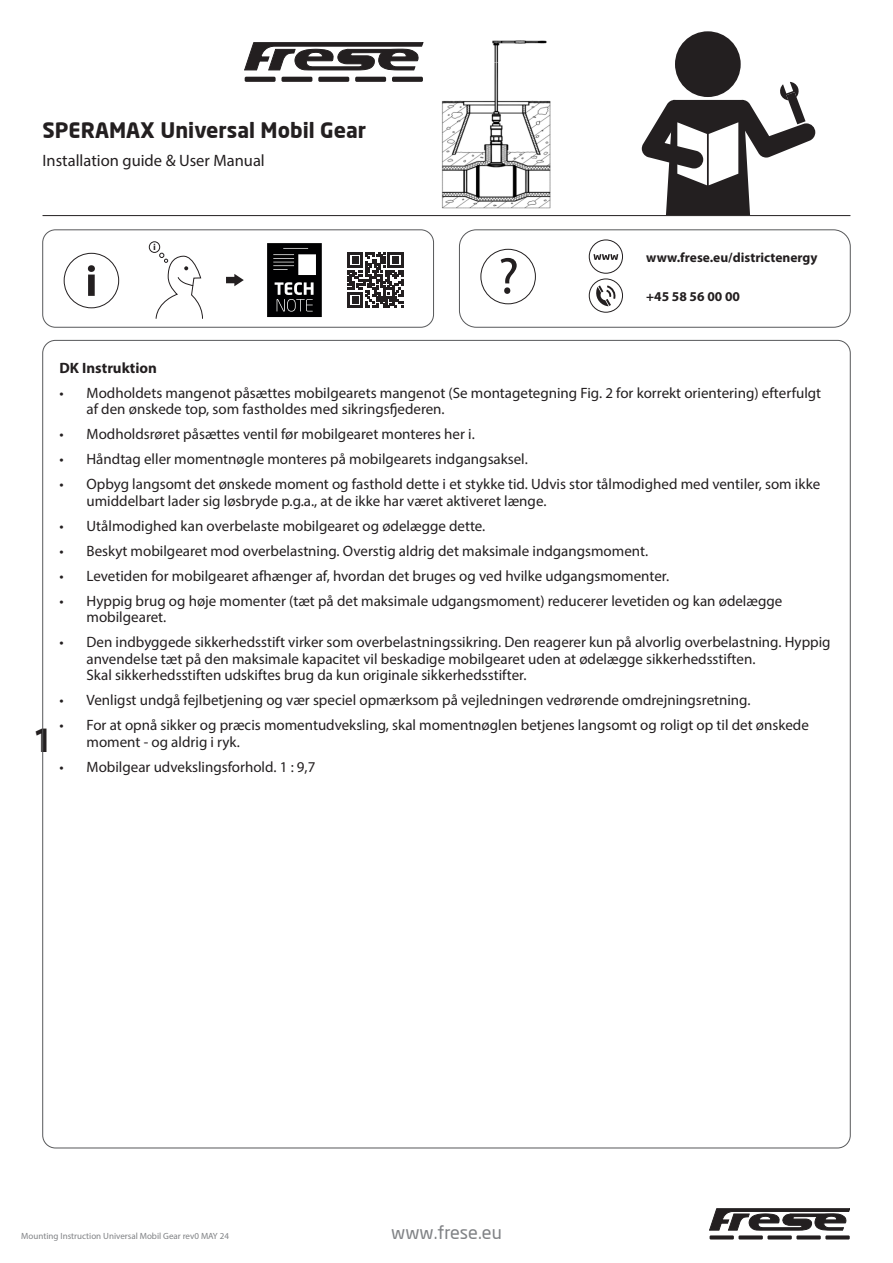
<style>
.page{position:relative;width:893px;height:1263px;background:#fff}
.page>*{position:absolute;margin:0;border:0;box-sizing:border-box;transform-origin:0 0}
.Titler_-_index_uk{font:700 36px "Myriad Pro";color:#231f20}
.t1{font:700 21px "Neo Sans";color:#231f20}
.t2{font:18px "Neo Sans";color:#808285}
.t3{font:16.5px "Myriad Pro";color:#231f20}
.t4{font:15px/16.5px "Myriad Pro";color:#231f20}
.t5{font:700 15px "Myriad Pro";color:#231f20}
.t6{font:700 13.5px "Myriad Pro";color:#231f20}
.t7{font:9px "Myriad Pro";color:#808285}
</style>
<div class="page">
<hr style="left:43px;top:215px;width:807px;height:1px;background:#231f20">
<div style="left:675px;top:31px;width:66px;height:66px;background:#231f20;border-radius:50%"></div>
<svg style="left:642px;top:82px;width:173px;height:133px"></svg>
<div style="left:43px;top:230px;width:391px;height:97px;border:1px solid #57585a;border-radius:13px"></div>
<div style="left:64px;top:253px;width:55px;height:55px;border:1px solid #231f20;border-radius:50%"></div>
<svg style="left:87px;top:265px;width:8px;height:31px"></svg>
<svg style="left:267px;top:243px;width:55px;height:74px;background:#333"></svg>
<div style="left:149px;top:241px;width:11px;height:12px;border:1px solid #231f20;border-radius:50%"></div>
<svg style="left:226px;top:274px;width:18px;height:12px"></svg>
<svg style="left:347px;top:252px;width:56px;height:56px"></svg>
<div style="left:459px;top:230px;width:391px;height:97px;border:1px solid #57585a;border-radius:17px"></div>
<div style="left:480px;top:249px;width:56px;height:55px;border:1px solid #231f20;border-radius:50%"></div>
<svg style="left:500px;top:257px;width:17px;height:37px"></svg>
<svg style="left:596px;top:285px;width:20px;height:22px"></svg>
<div style="left:589px;top:279px;width:34px;height:34px;border:1px solid #231f20;border-radius:50%"></div>
<svg style="left:593px;top:254px;width:26px;height:6px"></svg>
<div style="left:589px;top:240px;width:34px;height:34px;border:1px solid #231f20;border-radius:50%"></div>
<img style="left:441px;top:41px;width:110px;height:168px">
<svg style="left:710px;top:1235px;width:24px;height:4px"></svg>
<svg style="left:738px;top:1235px;width:25px;height:4px"></svg>
<svg style="left:767px;top:1235px;width:25px;height:4px"></svg>
<svg style="left:796px;top:1235px;width:25px;height:4px"></svg>
<svg style="left:825px;top:1235px;width:25px;height:4px"></svg>
<svg style="left:709px;top:1208px;width:141px;height:23px"></svg>
<div style="left:245px;top:77px;width:31px;height:5px;background:#231f20;border-radius:2px"></div>
<div style="left:281px;top:77px;width:31px;height:5px;background:#231f20;border-radius:2px"></div>
<div style="left:318px;top:77px;width:31px;height:5px;background:#231f20;border-radius:2px"></div>
<div style="left:355px;top:77px;width:31px;height:5px;background:#231f20;border-radius:2px"></div>
<div style="left:392px;top:77px;width:31px;height:5px;background:#231f20;border-radius:2px"></div>
<svg style="left:245px;top:43px;width:178px;height:28px"></svg>
<svg style="left:154px;top:244px;width:49px;height:75px"></svg>
<h2 class="t1" style="left:43px;top:116px;width:325px">SPERAMAX Universal Mobil Gear</h2>
<p class="t3" style="left:43px;top:150px;width:224px">Installation guide &amp; User Manual</p>
<p class="t6" style="left:646px;top:248px;width:173px">www.frese.eu/districtenergy</p>
<p class="t6" style="left:646px;top:287px;width:95px">+45 58 56 00 00</p>
<p class="Titler_-_index_uk" style="left:33px;top:717px;width:21px">1</p>
<p class="t5" style="left:60px;top:358px;width:99px">DK Instruktion</p>
<p class="t4" style="left:87px;top:384px;width:736px;text-indent:-27px">• Modholdets mangenot påsættes mobilgearets mangenot (Se montagetegning Fig. 2 for korrekt orientering) efterfulgt af den ønskede top, som fastholdes med sikringsfjederen.</p>
<p class="t4" style="left:60px;top:426px;width:417px">• Modholdsrøret påsættes ventil før mobilgearet monteres her i.</p>
<p class="t4" style="left:60px;top:451px;width:470px">• Håndtag eller momentnøgle monteres på mobilgearets indgangsaksel.</p>
<p class="t4" style="left:87px;top:476px;width:735px;text-indent:-27px">• Opbyg langsomt det ønskede moment og fasthold dette i et stykke tid. Udvis stor tålmodighed med ventiler, som ikke umiddelbart lader sig løsbryde p.g.a., at de ikke har været aktiveret længe.</p>
<p class="t4" style="left:60px;top:517px;width:427px">• Utålmodighed kan overbelaste mobilgearet og ødelægge dette.</p>
<p class="t4" style="left:60px;top:542px;width:590px">• Beskyt mobilgearet mod overbelastning. Overstig aldrig det maksimale indgangsmoment.</p>
<p class="t4" style="left:60px;top:567px;width:611px">• Levetiden for mobilgearet afhænger af, hvordan det bruges og ved hvilke udgangsmomenter.</p>
<p class="t4" style="left:87px;top:592px;width:697px;text-indent:-27px">• Hyppig brug og høje momenter (tæt på det maksimale udgangsmoment) reducerer levetiden og kan ødelægge mobilgearet.</p>
<p class="t4" style="left:87px;top:634px;width:746px;text-indent:-27px">• Den indbyggede sikkerhedsstift virker som overbelastningssikring. Den reagerer kun på alvorlig overbelastning. Hyppig anvendelse tæt på den maksimale kapacitet vil beskadige mobilgearet uden at ødelægge sikkerhedsstiften.<br>Skal sikkerhedsstiften udskiftes brug da kun originale sikkerhedsstifter.</p>
<p class="t4" style="left:60px;top:692px;width:692px">• Venligst undgå fejlbetjening og vær speciel opmærksom på vejledningen vedrørende omdrejningsretning.</p>
<p class="t4" style="left:87px;top:717px;width:724px;text-indent:-27px">• For at opnå sikker og præcis momentudveksling, skal momentnøglen betjenes langsomt og roligt op til det ønskede moment - og aldrig i ryk.</p>
<p class="t4" style="left:60px;top:758px;width:257px">• Mobilgear udvekslingsforhold. 1 : 9,7</p>
<p class="t7" style="left:21px;top:1231px;width:209px">Mounting Instruction Universal Mobil Gear rev0 MAY 24</p>
<p class="t2" style="left:391px;top:1222px;width:112px">www.frese.eu</p>
</div>
